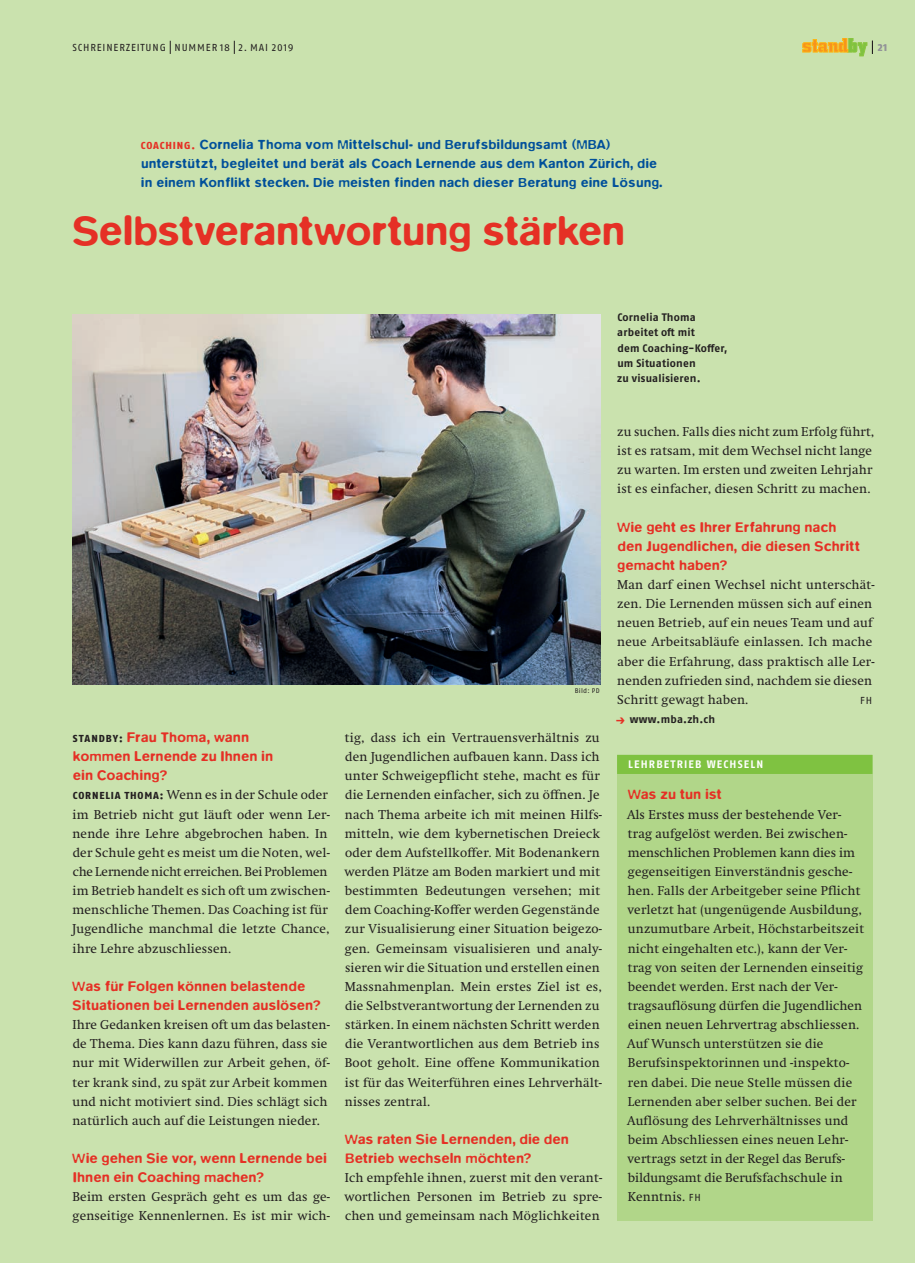
<style>
.page{position:relative;width:915px;height:1263px;background:#fff}
.page>*{position:absolute;margin:0;border:0;box-sizing:border-box;transform-origin:0 0}
.t1{font:500 42px "Blur OT";letter-spacing:.015em;color:#e53025}
.t2{font:500 14.25px/19.2px "Blur OT";letter-spacing:.04em;color:#e53025}
.t3{font:500 13.5px/19.2px "Blur OT";letter-spacing:.05em;color:#01509a}
.t4{font:12.75px/19.2px "Swift";letter-spacing:.02em;color:#231f20}
.t5{font:700 10.8px/15.3px "Fago OT";letter-spacing:.015em;color:#231f20}
.t6{font:700 10.8px "Fago OT";letter-spacing:.11em;color:#fff}
.t7{font:10.2px "Fago OT";letter-spacing:.085em;color:#231f20}
.t8{font:700 10.2px "Fago OT";color:#939598}
.t9{font:6.75px "Fago OT";letter-spacing:.045em;color:#231f20}
.s1{font-family:"Fago OT";font-weight:800;font-size:10.2px;color:#e53025}
.s2{font-family:"Fago OT";font-weight:800;font-size:10.2px;color:#231f20}
.s3{font-family:"Fago OT";font-weight:800;font-size:10.2px}
.s4{font-size:12px;color:#e53025}
.s5{font-family:"Fago OT";font-size:10.2px}
</style>
<div class="page">
<div style="left:0;top:0;width:914px;height:1263px;background:#cae2ae"></div>
<svg style="left:170px;top:41px;width:1px;height:13px"></svg>
<svg style="left:234px;top:41px;width:1px;height:13px"></svg>
<svg style="left:802px;top:38px;width:70px;height:18px"></svg>
<div style="left:617px;top:755px;width:255px;height:465px;background:#b1d689"></div>
<div style="left:617px;top:755px;width:255px;height:19px;background:#7fc241"></div>
<img style="left:72px;top:315px;width:528px;height:370px">
<p class="t7" style="left:72px;top:41px;width:222px">SCHREINERZEITUNG NUMMER 18 2. Mai 2019</p>
<p class="t8" style="left:877px;top:41px;width:11px">21</p>
<p class="t3" style="left:141px;top:135px;width:522px"><span class="s1">COACHING.</span> Cornelia Thoma vom Mittelschul- und Berufsbildungsamt (MBA) unterstützt, begleitet und berät als Coach Lernende aus dem Kanton Zürich, die in einem Konflikt stecken. Die meisten finden nach dieser Beratung eine Lösung.</p>
<h1 class="t1" style="left:72px;top:206px;width:553px">Selbstverantwortung stärken</h1>
<p class="t5" style="left:617px;top:310px;width:112px">Cornelia Thoma arbeitet oft mit<br>dem Coaching-Koffer, um Situationen<br>zu visualisieren.</p>
<p class="t9" style="left:574px;top:687px;width:27px">Bild: PD</p>
<p class="t2" style="left:73px;top:728px;width:201px"><span class="s2">STANDBY:</span> Frau Thoma, wann kommen Lernende zu Ihnen in ein Coaching?</p>
<p class="t4" style="left:72px;top:786px;width:259px"><span class="s3">CORNELIA THOMA:</span> Wenn es in der Schule oder im Betrieb nicht gut läuft oder wenn Ler&shy;nende ihre Lehre abgebrochen haben. In der Schule geht es meist um die Noten, wel&shy;che Lernende nicht erreichen. Bei Problemen im Betrieb handelt es sich oft um zwischen&shy;menschliche Themen. Das Coaching ist für Jugendliche manchmal die letzte Chance, ihre Lehre abzuschliessen.</p>
<p class="t2" style="left:72px;top:976px;width:250px">Was für Folgen können belastende<br>Situationen bei Lernenden auslösen?</p>
<p class="t4" style="left:72px;top:1015px;width:259px">Ihre Gedanken kreisen oft um das belasten&shy;de Thema. Dies kann dazu führen, dass sie nur mit Widerwillen zur Arbeit gehen, öf&shy;ter krank sind, zu spät zur Arbeit kommen und nicht motiviert sind. Dies schlägt sich natürlich auch auf die Leistungen nieder.</p>
<p class="t2" style="left:72px;top:1149px;width:256px">Wie gehen Sie vor, wenn Lernende bei<br>Ihnen ein Coaching machen?</p>
<p class="t4" style="left:72px;top:1187px;width:259px">Beim ersten Gespräch geht es um das ge&shy;genseitige Kennenlernen. Es ist mir wich-</p>
<p class="t4" style="left:344px;top:728px;width:259px">tig, dass ich ein Vertrauensverhältnis zu den Jugendlichen aufbauen kann. Dass ich unter Schweigepflicht stehe, macht es für die Lernenden einfacher, sich zu öffnen. Je nach Thema arbeite ich mit meinen Hilfs&shy;mitteln, wie dem kybernetischen Dreieck oder dem Aufstellkoffer. Mit Bodenankern werden Plätze am Boden markiert und mit bestimmten Bedeutungen versehen; mit dem Coaching-Koffer werden Gegenstände zur Visualisierung einer Situation beigezo&shy;gen. Gemeinsam visualisieren und analy&shy;sieren wir die Situation und erstellen einen Massnahmenplan. Mein erstes Ziel ist es, die Selbstverantwortung der Lernenden zu stärken. In einem nächsten Schritt werden die Verantwortlichen aus dem Betrieb ins Boot geholt. Eine offene Kommunikation ist für das Weiterführen eines Lehrverhält&shy;nisses zentral.</p>
<p class="t2" style="left:344px;top:1129px;width:225px">Was raten Sie Lernenden, die den<br>Betrieb wechseln möchten?</p>
<p class="t4" style="left:344px;top:1168px;width:259px;text-align:justify">Ich empfehle ihnen, zuerst mit den verant&shy;wortlichen Personen im Betrieb zu spre&shy;chen und gemeinsam nach Möglichkeiten</p>
<p class="t4" style="left:617px;top:422px;width:258px">zu suchen. Falls dies nicht zum Erfolg führt, ist es ratsam, mit dem Wechsel nicht lange zu warten. Im ersten und zweiten Lehrjahr ist es einfacher, diesen Schritt zu machen.</p>
<p class="t2" style="left:616px;top:517px;width:244px">Wie geht es Ihrer Erfahrung nach den Jugendlichen, die diesen Schritt gemacht haben?</p>
<p class="t4" style="left:617px;top:575px;width:259px">Man darf einen Wechsel nicht unterschät&shy;zen. Die Lernenden müssen sich auf einen neuen Betrieb, auf ein neues Team und auf neue Arbeitsabläufe einlassen. Ich mache aber die Erfahrung, dass praktisch alle Ler&shy;nenden zufrieden sind, nachdem sie diesen Schritt gewagt haben.</p>
<p class="t7" style="left:859px;top:694px;width:13px">FH</p>
<p class="t5" style="left:615px;top:711px;width:101px"><span class="s4">→</span> www.mba.zh.ch</p>
<p class="t6" style="left:628px;top:758px;width:137px">LEHRBETRIEB WECHSELN</p>
<p class="t2" style="left:627px;top:785px;width:96px">Was zu tun ist</p>
<p class="t4" style="left:627px;top:805px;width:238px">Als Erstes muss der bestehende Ver&shy;trag aufgelöst werden. Bei zwischen&shy;menschlichen Problemen kann dies im gegenseitigen Einverständnis gesche&shy;hen. Falls der Arbeitgeber seine Pflicht verletzt hat (ungenügende Ausbildung, unzumutbare Arbeit, Höchstarbeitszeit nicht eingehalten etc.), kann der Ver&shy;trag von seiten der Lernenden einseitig beendet werden. Erst nach der Ver&shy;tragsauflösung dürfen die Jugendlichen einen neuen Lehrvertrag abschliessen.<br>Auf Wunsch unterstützen sie die Berufsinspektorinnen und -inspekto&shy;ren dabei. Die neue Stelle müssen die Lernenden aber selber suchen. Bei der Auflösung des Lehrverhältnisses und beim Abschliessen eines neuen Lehr&shy;vertrags setzt in der Regel das Berufs&shy;bildungsamt die Berufsfachschule in Kenntnis. <span class="s5">FH</span></p>
</div>
